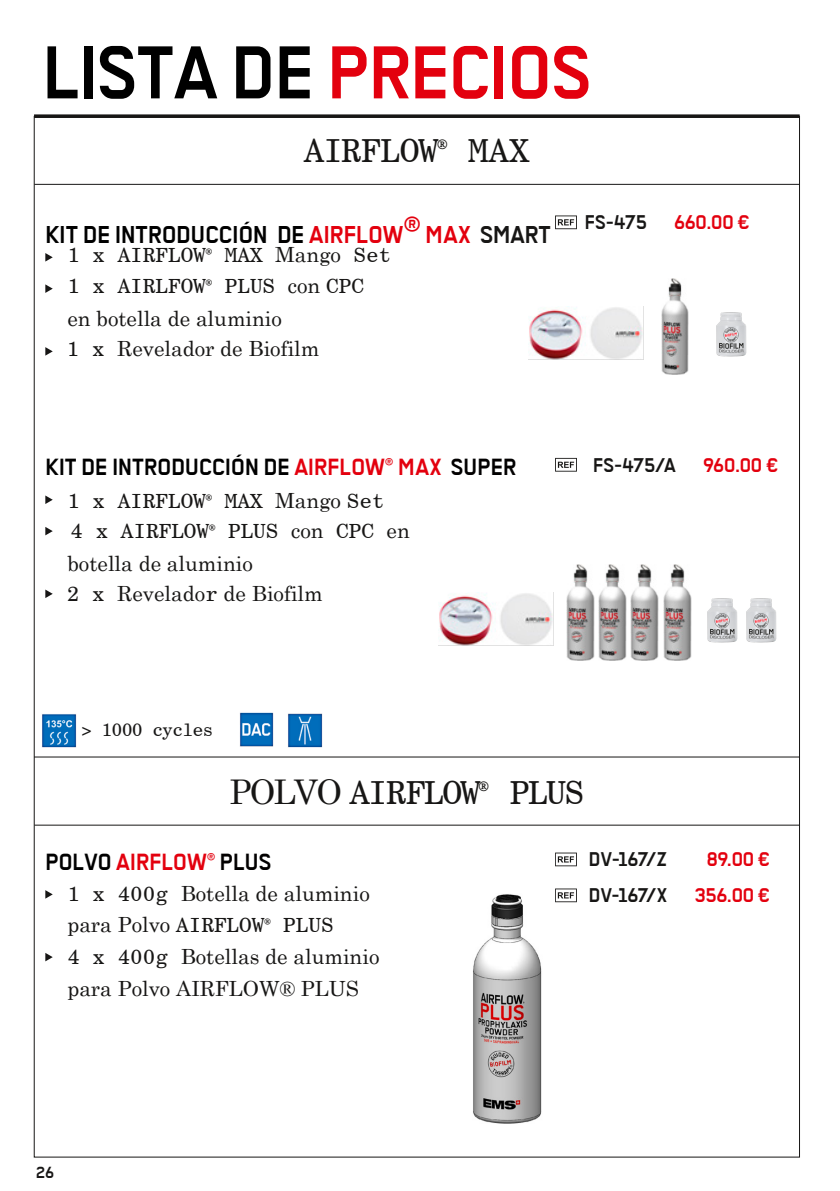
<style>
.page{position:relative;width:840px;height:1191px;background:#fff}
.page>*{position:absolute;margin:0;border:0;box-sizing:border-box;transform-origin:0 0}
._04_ZTitel_TB_35pt_4{font:700 84px "Transbold Neue Euro";letter-spacing:-.005em;color:#000}
._04_ZTitel_TB_35pt_4-2{font:34px "Century Schoolbook BT Monospace";letter-spacing:-.05em;color:#171615}
._04_ZTitel_TB_35pt_4-3{font:34px "Century Schoolbook BT Monospace";letter-spacing:-.015em;color:#171615}
.t1{font:700 27.2px "Transbold Neue Euro";letter-spacing:.005em;color:#000}
.t2{font:700 26.2px "Transbold Neue Euro";letter-spacing:.005em;color:#000}
.t3{font:700 26.2px "Transbold Neue Euro";letter-spacing:.005em;color:#e3000e}
._04_ZTitel_TB_35pt_4-4{font:700 22.2px "Transbold Neue Euro";letter-spacing:.005em;color:#171615}
._04_ZTitel_TB_35pt_4-5{font:700 22.2px "Transbold Neue Euro";letter-spacing:.005em;color:#e3000e}
.t4{font:20.8px/31.6px "Century Schoolbook";color:#171615}
.t5{font:20.8px/32px "Century Schoolbook BT Monospace";color:#171615}
.t6{font:18.2px "Century Schoolbook BT Monospace";letter-spacing:-.05em;color:#171615}
._07_KapitelS_TB_8pt{font:700 18px "Transbold Neue Euro";color:#171615}
.s1{color:#e3000e}
.s2{color:#171615}
.s3{font-family:"Century Schoolbook"}
.s4{font-family:"Century Schoolbook BT Monospace"}
.s5{color:#020000}
.s6{color:#000}
</style>
<div class="page">
<hr style="left:34px;top:184px;width:765px;height:1px;background:#171615">
<hr style="left:34px;top:824px;width:765px;height:1px;background:#171615">
<hr style="left:34px;top:756px;width:765px;height:1px;background:#171615">
<img style="left:473px;top:894px;width:69px;height:229px">
<img style="left:240px;top:712px;width:33px;height:34px">
<img style="left:42px;top:714px;width:34px;height:33px">
<img style="left:288px;top:713px;width:34px;height:34px">
<svg style="left:45px;top:253px;width:8px;height:8px"></svg>
<svg style="left:45px;top:284px;width:8px;height:9px"></svg>
<svg style="left:45px;top:347px;width:8px;height:9px"></svg>
<svg style="left:45px;top:495px;width:8px;height:9px"></svg>
<svg style="left:45px;top:527px;width:8px;height:8px"></svg>
<svg style="left:45px;top:589px;width:8px;height:9px"></svg>
<svg style="left:45px;top:890px;width:8px;height:8px"></svg>
<svg style="left:45px;top:953px;width:8px;height:8px"></svg>
<svg style="left:555px;top:215px;width:21px;height:14px"></svg>
<svg style="left:555px;top:458px;width:21px;height:13px"></svg>
<svg style="left:555px;top:852px;width:21px;height:14px"></svg>
<svg style="left:555px;top:888px;width:21px;height:14px"></svg>
<img style="left:661px;top:278px;width:27px;height:97px">
<img style="left:528px;top:307px;width:116px;height:53px">
<img style="left:716px;top:312px;width:31px;height:45px">
<img style="left:663px;top:564px;width:27px;height:96px">
<img style="left:598px;top:564px;width:28px;height:96px">
<img style="left:630px;top:564px;width:28px;height:96px">
<img style="left:566px;top:564px;width:28px;height:96px">
<img style="left:438px;top:592px;width:116px;height:54px">
<img style="left:707px;top:598px;width:27px;height:45px">
<img style="left:734px;top:598px;width:43px;height:45px">
<svg style="left:34px;top:114px;width:765px;height:4px;background:#302f2e"></svg>
<p class="_04_ZTitel_TB_35pt_4" style="left:43px;top:27px;width:549px">LISTA DE <span class="s1">PRECIOS</span></p>
<p class="_04_ZTitel_TB_35pt_4-3" style="left:304px;top:129px;width:227px">AIRFLOW<sup>®</sup> MAX</p>
<p class="t1" style="left:45px;top:219px;width:506px">KIT DE INTRODUCCIÓN DE <span class="s1">AIRFLOW</span><sup>®</sup> <span class="s1">MAX</span> <span class="s2">SMART</span></p>
<p class="t5" style="left:67px;top:239px;width:325px">1 x AIRFLOW<sup>®</sup> MAX <span class="s3">Mango</span> Set<br>1 x AIRLFOW<sup>®</sup> PLUS <span class="s3">con</span> CPC <span class="s3">en botella de aluminio</span></p>
<p class="t4" style="left:67px;top:331px;width:254px"><span class="s4">1 x</span> Revelador de Biofilm</p>
<p class="_04_ZTitel_TB_35pt_4-5" style="left:584px;top:210px;width:166px"><span class="s2">FS-475</span> 660.00 €</p>
<p class="t2" style="left:45px;top:453px;width:472px">KIT DE INTRODUCCIÓN DE <span class="s1">AIRFLOW</span><sup>®</sup> <span class="s1">MAX</span> <span class="s5">SUPER</span></p>
<p class="t5" style="left:67px;top:486px;width:344px;line-height:29.8px">1 x AIRFLOW<sup>®</sup> MAX <span class="s3">Mango</span> Set<br>4 x AIRFLOW<sup>®</sup> PLUS <span class="s3">con</span> CPC <span class="s3">en</span></p>
<p class="t4" style="left:67px;top:546px;width:257px;line-height:30.4px">botella de aluminio<br><span class="s4">2 x</span> Revelado<span class="s4">r</span> de Biofilm</p>
<p class="_04_ZTitel_TB_35pt_4-4" style="left:592px;top:453px;width:186px">FS-475/A <span class="s1">960.00 €</span></p>
<p class="t6" style="left:81px;top:718px;width:134px">&gt; 1000 cycles</p>
<p class="_04_ZTitel_TB_35pt_4-2" style="left:229px;top:771px;width:356px"><span class="s3">POLVO</span> AIRFLOW<sup>®</sup> PLUS</p>
<p class="t3" style="left:45px;top:847px;width:227px"><span class="s6">POLVO</span> AIRFLOW<sup>®</sup> <span class="s5">PLUS</span></p>
<p class="t4" style="left:67px;top:876px;width:313px"><span class="s4">1 x 400g</span> Botella de aluminio para Polvo <span class="s4">AIRFLOW</span><sup>®</sup> <span class="s4">PLUS<br>4 x 400g</span> Botellas de aluminio para Polvo AIRFLOW® PLUS</p>
<p class="_07_KapitelS_TB_8pt" style="left:36px;top:1162px;width:19px">26</p>
<p class="_04_ZTitel_TB_35pt_4-4" style="left:588px;top:847px;width:79px">DV-167/Z</p>
<p class="_04_ZTitel_TB_35pt_4-5" style="left:706px;top:847px;width:65px">89.00 €</p>
<p class="_04_ZTitel_TB_35pt_4-4" style="left:588px;top:883px;width:182px">DV-167/X <span class="s1">356.00 €</span></p>
</div>
